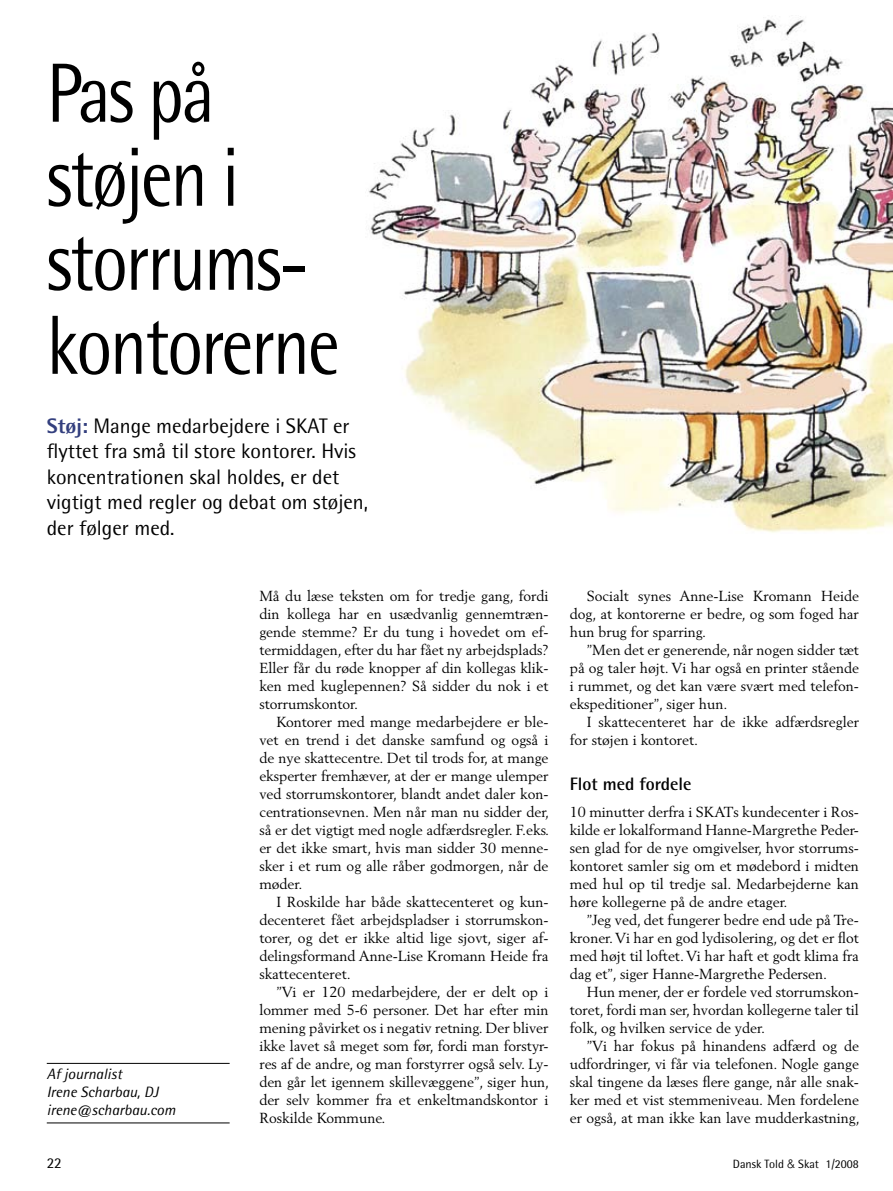
<style>
.page{position:relative;width:893px;height:1191px;background:#fff}
.page>*{position:absolute;margin:0;border:0;box-sizing:border-box;transform-origin:0 0}
.t1{font:84px/84px "Rotis Semi Sans";letter-spacing:-.03em;color:#000;scale:.85 1}
.t2{font:21px/25.5px "Rotis Semi Sans";color:#000}
.t3{font:700 18px "Rotis Semi Sans";color:#000}
.t4{font:italic 15px/18px "Rotis Semi Sans";color:#000}
.t5{font:15px "Rotis Semi Sans";color:#000}
.t6{font:14.4px/18px "Berling";color:#000;text-align:justify}
.t7{font:12px "Rotis Semi Sans";color:#000}
.s1{font-weight:800;color:#333f7e}
.s2{font-family:"Helvetica";font-weight:300}
</style>
<div class="page">
<hr style="left:47px;top:1122px;width:183px;height:1px;background:#000">
<hr style="left:47px;top:1063px;width:183px;height:1px;background:#000">
<img style="left:368px;top:16px;width:525px;height:517px">
<h1 class="t1" style="left:47px;top:51px;width:346px">Pas på støjen i storrums&shy;kontorerne</h1>
<h2 class="t2" style="left:47px;top:413px;width:323px"><span class="s1">Støj:</span> Mange medarbejdere i SKAT er flyttet fra små til store kontorer. Hvis koncentrationen skal holdes, er det vigtigt med regler og debat om støjen, der følger med.</h2>
<p class="t4" style="left:47px;top:1064px;width:130px">Af journalist<br>Irene Scharbau, DJ irene@scharbau.com</p>
<p class="t6" style="left:259px;top:586px;width:291px">Må du læse teksten om for tredje gang, fordi din kollega har en usædvanlig gennemtræn‑ gende stemme? Er du tung i hovedet om ef‑ termiddagen, efter du har fået ny arbejdsplads?<br>Eller får du røde knopper af din kollegas klik‑ ken med kuglepennen? Så sidder du nok i et storrumskontor.</p>
<p class="t6" style="left:259px;top:712px;width:291px;text-indent:17px">Kontorer med mange medarbejdere er ble‑ vet en trend i det danske samfund og også i de nye skattecentre. Det til trods for, at mange eksperter fremhæver, at der er mange ulemper ved storrumskontorer, blandt andet daler kon‑ centrationsevnen. Men når man nu sidder der, så er det vigtigt med nogle adfærdsregler. F.eks. er det ikke smart, hvis man sidder 30 menne‑ sker i et rum og alle råber godmorgen, når de møder.</p>
<p class="t6" style="left:259px;top:892px;width:291px;text-indent:17px">I Roskilde har både skattecenteret og kun‑ decenteret fået arbejdspladser i storrumskon‑ torer, og det er ikke altid lige sjovt, siger af‑ delingsformand Anne‑Lise Kromann Heide fra skattecenteret.</p>
<p class="t6" style="left:259px;top:982px;width:291px;text-indent:17px">”Vi er 120 medarbejdere, der er delt op i lommer med 5‑6 personer. Det har efter min mening påvirket os i negativ retning. Der bliver ikke lavet så meget som før, fordi man forstyr‑ res af de andre, og man forstyrrer også selv. Ly‑ den går let igennem skillevæggene”, siger hun, der selv kommer fra et enkeltmandskontor i Roskilde Kommune.</p>
<p class="t6" style="left:570px;top:586px;width:291px;text-indent:17px">Socialt synes Anne‑Lise Kromann Heide dog, at kontorerne er bedre, og som foged har hun brug for sparring.</p>
<p class="t6" style="left:570px;top:640px;width:291px;text-indent:17px">”Men det er generende, når nogen sidder tæt på og taler højt. Vi har også en printer stående i rummet, og det kan være svært med telefon‑ ekspeditioner”, siger hun.</p>
<p class="t6" style="left:570px;top:712px;width:291px;text-indent:17px">I skattecenteret har de ikke adfærdsregler for støjen i kontoret.</p>
<p class="t3" style="left:570px;top:772px;width:123px">Flot med fordele</p>
<p class="t6" style="left:570px;top:802px;width:291px">10 minutter derfra i SKATs kundecenter i Ros‑ kilde er lokalformand Hanne‑Margrethe Peder‑ sen glad for de nye omgivelser, hvor storrums‑ kontoret samler sig om et mødebord i midten med hul op til tredje sal. Medarbejderne kan høre kollegerne på de andre etager.</p>
<p class="t6" style="left:570px;top:910px;width:291px;text-indent:17px">”Jeg ved, det fungerer bedre end ude på Tre‑ kroner. Vi har en god lydisolering, og det er flot med højt til loftet. Vi har haft et godt klima fra dag et”, siger Hanne‑Margrethe Pedersen.</p>
<p class="t6" style="left:570px;top:982px;width:291px;text-indent:17px">Hun mener, der er fordele ved storrumskon‑ toret, fordi man ser, hvordan kollegerne taler til folk, og hvilken service de yder.</p>
<p class="t6" style="left:570px;top:1036px;width:291px;text-indent:17px">”Vi har fokus på hinandens adfærd og de udfordringer, vi får via telefonen. Nogle gange skal tingene da læses flere gange, når alle snak‑ ker med et vist stemmeniveau. Men fordelene er også, at man ikke kan lave mudderkastning,</p>
<p class="t5" style="left:47px;top:1154px;width:17px">22</p>
<p class="t7" style="left:733px;top:1157px;width:128px">Dansk Told <span class="s2">&amp;</span> Skat 1/2008</p>
</div>
